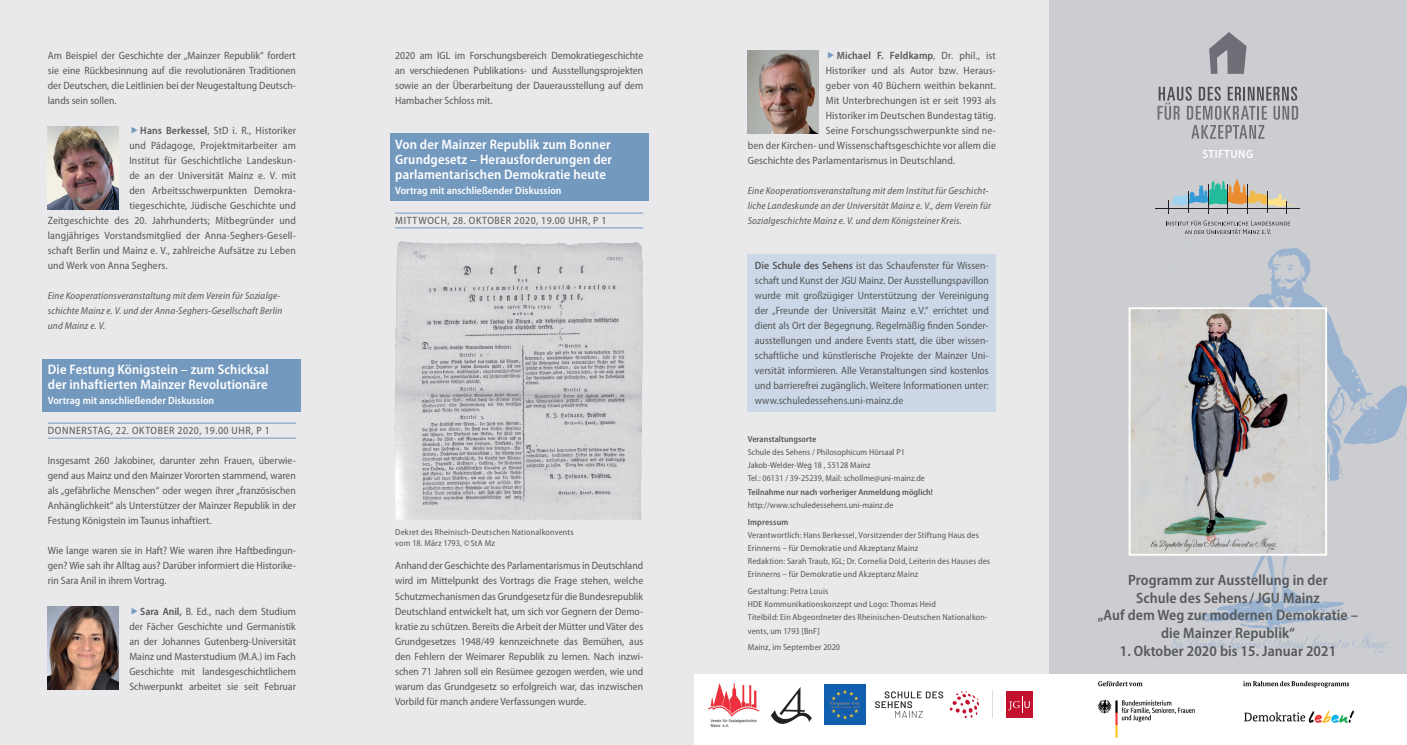
<style>
.page{position:relative;width:1407px;height:745px;background:#fff}
.page>*{position:absolute;margin:0;border:0;box-sizing:border-box;transform-origin:0 0}
.t1{font:600 semi-condensed 15px/17.5px "Myriad Pro";letter-spacing:.005em;color:#57585a;text-align:center}
.t2{font:600 semi-condensed 13.75px/15px "Myriad Pro";letter-spacing:.01em;color:#fff;text-align:justify}
.t3{font:600 semi-condensed 12px "Myriad Pro";letter-spacing:.035em;color:#fff}
.t4{font:semi-condensed 10.62px/15px "Myriad Pro";letter-spacing:.01em;color:#57585a;text-align:justify}
.t5{font:semi-condensed 10.62px "Myriad Pro";letter-spacing:.06em;color:#57585a}
.t6{font:600 semi-condensed 10.62px "Myriad Pro";letter-spacing:.005em;color:#fff}
.t7{font:600 semi-condensed 10.62px "Myriad Pro";letter-spacing:.015em;color:#57585a}
.t8{font:italic semi-condensed 10px/15px "Myriad Pro";letter-spacing:.02em;color:#57585a}
.t9{font:semi-condensed 8.75px/13.1px "Myriad Pro";letter-spacing:.015em;color:#57585a}
.t10{font:600 semi-condensed 8.75px "Myriad Pro";letter-spacing:.005em;color:#57585a}
.s1{font-weight:600}
.s2{font-weight:400}
</style>
<div class="page">
<div style="left:0;top:0;width:1049px;height:744px;background:#e9e9ec"></div>
<div style="left:748px;top:254px;width:248px;height:157px;background:#ccd8e7"></div>
<div style="left:1049px;top:0;width:358px;height:744px;background:#cccdd1"></div>
<img style="left:1134px;top:241px;width:273px;height:417px">
<hr style="left:48px;top:422px;width:248px;height:1px;background:#7399be">
<hr style="left:48px;top:437px;width:248px;height:1px;background:#7399be">
<img style="left:1131px;top:310px;width:193px;height:242px">
<div style="left:1128px;top:307px;width:199px;height:248px;border:2px solid #fff"></div>
<svg style="left:1209px;top:32px;width:37px;height:42px"></svg>
<svg style="left:1157px;top:87px;width:141px;height:52px"></svg>
<div style="left:694px;top:673px;width:713px;height:71px;background:#fff"></div>
<img style="left:1082px;top:673px;width:287px;height:65px">
<img style="left:48px;top:606px;width:71px;height:83px">
<svg style="left:1166px;top:220px;width:124px;height:14px"></svg>
<svg style="left:1168px;top:179px;width:126px;height:34px"></svg>
<hr style="left:1155px;top:208px;width:145px;height:1px;background:#231f20">
<img style="left:708px;top:683px;width:51px;height:44px">
<img style="left:771px;top:687px;width:41px;height:36px">
<img style="left:825px;top:684px;width:40px;height:40px">
<hr style="left:395px;top:213px;width:248px;height:1px;background:#7399be">
<hr style="left:395px;top:227px;width:248px;height:1px;background:#7399be">
<div style="left:390px;top:133px;width:258px;height:67px;background:#7399be"></div>
<img style="left:48px;top:126px;width:71px;height:83px">
<div style="left:43px;top:359px;width:258px;height:52px;background:#7399be"></div>
<img style="left:394px;top:241px;width:249px;height:279px">
<img style="left:748px;top:50px;width:71px;height:83px">
<svg style="left:949px;top:691px;width:30px;height:27px"></svg>
<svg style="left:875px;top:691px;width:68px;height:26px"></svg>
<svg style="left:992px;top:691px;width:1px;height:27px"></svg>
<div style="left:1006px;top:690px;width:26px;height:27px;background:#c3102e"></div>
<svg style="left:1008px;top:696px;width:22px;height:16px"></svg>
<p class="t4" style="left:48px;top:48px;width:250px">Am Beispiel der Geschichte der „Mainzer Republik“ fordert sie eine Rückbesinnung auf die revolutionären Traditionen der Deutschen, die Leitlinien bei der Neugestaltung Deutsch&shy;lands sein sollen.</p>
<p class="t4" style="left:140px;top:123px;width:157px"><span class="s1">Hans Berkessel</span>, StD i. R., Historiker</p>
<p class="t4" style="left:129px;top:138px;width:168px">und Pädagoge, Projektmitarbeiter am</p>
<p class="t4" style="left:129px;top:153px;width:168px">Institut für Geschichtliche Landeskun-</p>
<p class="t4" style="left:129px;top:168px;width:168px">de an der Universität Mainz e. V. mit</p>
<p class="t4" style="left:129px;top:183px;width:168px">den Arbeitsschwerpunkten Demokra-</p>
<p class="t4" style="left:129px;top:198px;width:168px">tiegeschichte, Jüdische Geschichte und</p>
<p class="t4" style="left:48px;top:213px;width:250px">Zeitgeschichte des 20. Jahrhunderts; Mitbegründer und</p>
<p class="t4" style="left:48px;top:228px;width:250px">langjähriges Vorstandsmitglied der Anna-Seghers-Gesell-</p>
<p class="t4" style="left:48px;top:243px;width:250px">schaft Berlin und Mainz e. V., zahlreiche Aufsätze zu Leben</p>
<p class="t4" style="left:48px;top:258px;width:121px">und Werk von Anna Seghers.</p>
<p class="t8" style="left:48px;top:288px;width:236px">Eine Kooperationsveranstaltung mit dem Verein für Sozialge&shy;schichte Mainz e. V. und der Anna-Seghers-Gesellschaft Berlin und Mainz e. V.</p>
<p class="t2" style="left:48px;top:361px;width:223px">Die Festung Königstein – zum Schicksal der inhaftierten Mainzer Revolutionäre</p>
<p class="t6" style="left:48px;top:394px;width:168px">Vortrag mit anschließender Diskussion</p>
<p class="t5" style="left:48px;top:424px;width:223px">DONNERSTAG, 22. OKTOBER 2020, 19.00 UHR, P 1</p>
<p class="t4" style="left:48px;top:453px;width:250px">Insgesamt 260 Jakobiner, darunter zehn Frauen, überwie&shy;gend aus Mainz und den Mainzer Vororten stammend, waren als „gefährliche Menschen“ oder wegen ihrer „französischen Anhänglichkeit“ als Unterstützer der Mainzer Republik in der Festung Königstein im Taunus inhaftiert.</p>
<p class="t4" style="left:48px;top:543px;width:250px">Wie lange waren sie in Haft? Wie waren ihre Haftbedingun&shy;gen? Wie sah ihr Alltag aus? Darüber informiert die Historike&shy;rin Sara Anil in ihrem Vortrag.</p>
<p class="t4" style="left:129px;top:603px;width:168px;text-indent:11px"><span class="s1">Sara Anil,</span> B. Ed., nach dem Studium der Fächer Geschichte und Germanistik an der Johannes Gutenberg-Universität Mainz und Masterstudium (M.A.) im Fach Geschichte mit landesgeschichtlichem Schwerpunkt arbeitet sie seit Februar</p>
<p class="t4" style="left:395px;top:48px;width:250px">2020 am IGL im Forschungsbereich Demokratiegeschichte an verschiedenen Publikations- und Ausstellungsprojekten sowie an der Überarbeitung der Dauerausstellung auf dem Hambacher Schloss mit.</p>
<p class="t2" style="left:395px;top:136px;width:218px">Von der Mainzer Republik zum Bonner Grundgesetz – Herausforderungen der parlamentarischen Demokratie heute</p>
<p class="t6" style="left:395px;top:184px;width:168px">Vortrag mit anschließender Diskussion</p>
<p class="t5" style="left:395px;top:214px;width:213px">MITTWOCH, 28. OKTOBER 2020, 19.00 UHR, P 1</p>
<p class="t9" style="left:395px;top:525px;width:180px;line-height:11.2px">Dekret des Rheinisch-Deutschen Nationalkonvents vom 18. März 1793, ©StA Mz</p>
<p class="t4" style="left:395px;top:558px;width:250px">Anhand der Geschichte des Parlamentarismus in Deutschland wird im Mittelpunkt des Vortrags die Frage stehen, welche Schutzmechanismen das Grundgesetz für die Bundesrepublik Deutschland entwickelt hat, um sich vor Gegnern der Demo&shy;kratie zu schützen. Bereits die Arbeit der Mütter und Väter des Grundgesetzes 1948/49 kennzeichnete das Bemühen, aus den Fehlern der Weimarer Republik zu lernen. Nach inzwi&shy;schen 71 Jahren soll ein Resümee gezogen werden, wie und warum das Grundgesetz so erfolgreich war, das inzwischen Vorbild für manch andere Verfassungen wurde.</p>
<p class="t7" style="left:836px;top:49px;width:161px">Michael F. Feldkamp<span class="s2">, Dr. phil., ist</span></p>
<p class="t4" style="left:826px;top:63px;width:172px">Historiker und als Autor bzw. Heraus-</p>
<p class="t4" style="left:826px;top:78px;width:172px">geber von 40 Büchern weithin bekannt.</p>
<p class="t4" style="left:826px;top:93px;width:172px">Mit Unterbrechungen ist er seit 1993 als</p>
<p class="t4" style="left:826px;top:108px;width:172px">Historiker im Deutschen Bundestag tätig.</p>
<p class="t4" style="left:826px;top:123px;width:172px">Seine Forschungsschwerpunkte sind ne-</p>
<p class="t4" style="left:748px;top:138px;width:250px">ben der Kirchen- und Wissenschaftsgeschichte vor allem die</p>
<p class="t4" style="left:748px;top:153px;width:209px">Geschichte des Parlamentarismus in Deutschland.</p>
<p class="t8" style="left:748px;top:183px;width:245px">Eine Kooperationsveranstaltung mit dem Institut für Geschicht&shy;liche Landeskunde an der Universität Mainz e. V., dem Verein für<br>Sozialgeschichte Mainz e. V. und dem Königsteiner Kreis.</p>
<p class="t4" style="left:755px;top:258px;width:235px"><span class="s1">Die Schule des Sehens</span> ist das Schaufenster für Wissen&shy;schaft und Kunst der JGU Mainz. Der Ausstellungspavillon wurde mit großzügiger Unterstützung der Vereinigung der „Freunde der Universität Mainz e.V.“ errichtet und dient als Ort der Begegnung. Regelmäßig finden Sonder&shy;ausstellungen und andere Events statt, die über wissen&shy;schaftliche und künstlerische Projekte der Mainzer Uni&shy;versität informieren. Alle Veranstaltungen sind kostenlos und barrierefrei zugänglich. Weitere Informationen unter: www.schuledessehens.uni-mainz.de</p>
<p class="t10" style="left:748px;top:433px;width:70px">Veranstaltungsorte</p>
<p class="t9" style="left:748px;top:445px;width:179px">Schule des Sehens / Philosophicum Hörsaal P1<br>Jakob-Welder-Weg 18 , 55128 Mainz<br>Tel.: 06131 / 39-25239, Mail: schollme@uni-mainz.de</p>
<p class="t10" style="left:748px;top:486px;width:187px">Teilnahme nur nach vorheriger Anmeldung möglich!</p>
<p class="t9" style="left:748px;top:498px;width:147px">http://www.schuledessehens.uni-mainz.de</p>
<p class="t10" style="left:748px;top:516px;width:42px">Impressum</p>
<p class="t9" style="left:748px;top:528px;width:244px">Verantwortlich: Hans Berkessel, Vorsitzender der Stiftung Haus des Erinnerns – für Demokratie und Akzeptanz Mainz<br>Redaktion: Sarah Traub, IGL; Dr. Cornelia Dold, Leiterin des Hauses des Erinnerns – für Demokratie und Akzeptanz Mainz</p>
<p class="t9" style="left:748px;top:584px;width:241px">Gestaltung: Petra Louis<br>HDE Kommunikationskonzept und Logo: Thomas Heid<br>Titelbild: Ein Abgeordneter des Rheinischen-Deutschen Nationalkon&shy;vents, um 1793 [BnF]</p>
<p class="t9" style="left:748px;top:640px;width:94px">Mainz, im September 2020</p>
<p class="t3" style="left:1202px;top:147px;width:52px">STIFTUNG</p>
<h1 class="t1" style="left:1098px;top:571px;width:262px">Programm zur Ausstellung in der<br>Schule des Sehens/JGU Mainz<br>„Auf dem Weg zur modernen Demokratie – die Mainzer Republik“</h1>
<h1 class="t1" style="left:1120px;top:641px;width:218px">1. Oktober 2020 bis 15. Januar 2021</h1>
</div>
